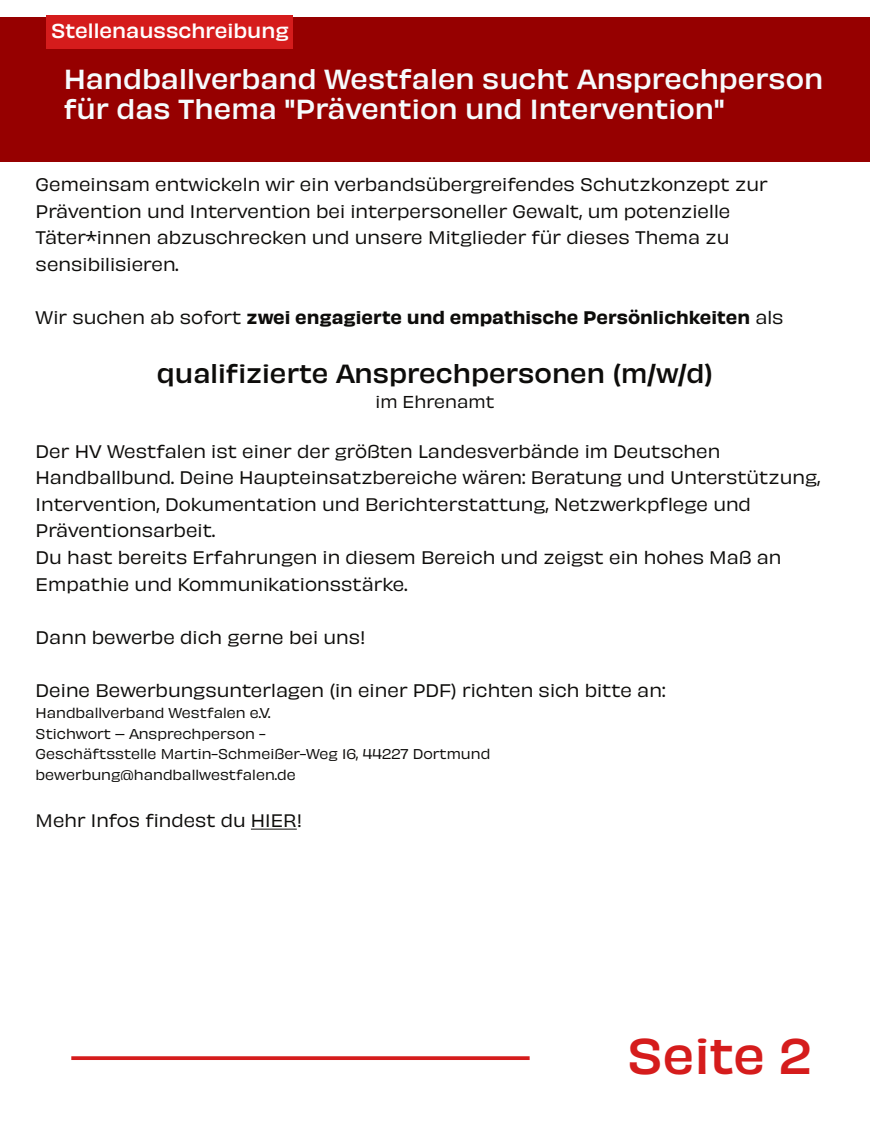
<style>
.page{position:relative;width:870px;height:1125px;background:#fff}
.page>*{position:absolute;margin:0;border:0;box-sizing:border-box;transform-origin:0 0}
.t1{font:500 46.62px "Obviously";color:#d51c1c}
.t2{font:500 25.75px/30.2px "Obviously";color:#f6fbfd}
.t3{font:500 24.5px "Obviously";color:#0d0c0a}
.t4{font:500 18.75px "Obviously";color:#fff}
.t5{font:17px/26.6px "Obviously";color:#0d0c0a}
.t6{font:17px "Obviously Semi";color:#0d0c0a}
.t7{font:16.88px "Obviously";color:#0d0c0a}
.t8{font:16.12px "Obviously";color:#0d0c0a}
.t9{font:13.25px/20.8px "Obviously";color:#0d0c0a}
.s1{font-family:"Obviously"}
</style>
<div class="page">
<svg style="left:71px;top:1056px;width:458px;height:4px;background:#d72b2b"></svg>
<hr style="left:251px;top:829px;width:46px;height:1px;background:#0d0c0a">
<div style="left:0;top:17px;width:869px;height:145px;background:#960000"></div>
<div style="left:46px;top:15px;width:247px;height:33px;background:#d51c1c"></div>
<p class="t4" style="left:51px;top:16px;width:239px">Stellenausschreibung</p>
<h2 class="t2" style="left:64px;top:61px;width:760px">Handballverband Westfalen sucht Ansprechperson für das Thema "Prävention und Intervention"</h2>
<p class="t5" style="left:36px;top:170px;width:733px">Gemeinsam entwickeln wir ein verbandsübergreifendes Schutzkonzept zur Prävention und Intervention bei interpersoneller Gewalt, um potenzielle Täter*innen abzuschrecken und unsere Mitglieder für dieses Thema zu sensibilisieren.</p>
<p class="t6" style="left:36px;top:304px;width:749px"><span class="s1">Wir suchen ab sofort</span> zwei engagierte und empathische Persönlichkeiten <span class="s1">als</span></p>
<h3 class="t3" style="left:157px;top:355px;width:557px">qualifizierte Ansprechpersonen (m/w/d)</h3>
<p class="t8" style="left:375px;top:390px;width:120px">im Ehrenamt</p>
<p class="t5" style="left:36px;top:436px;width:785px">Der HV Westfalen ist einer der größten Landesverbände im Deutschen Handballbund. Deine Haupteinsatzbereiche wären: Beratung und Unterstützung, Intervention, Dokumentation und Berichterstattung, Netzwerkpflege und Präventionsarbeit.<br>Du hast bereits Erfahrungen in diesem Bereich und zeigst ein hohes Maß an Empathie und Kommunikationsstärke.</p>
<p class="t5" style="left:36px;top:623px;width:331px">Dann bewerbe dich gerne bei uns!</p>
<p class="t5" style="left:36px;top:676px;width:631px">Deine Bewerbungsunterlagen (in einer PDF) richten sich bitte an:</p>
<p class="t9" style="left:36px;top:701px;width:456px">Handballverband Westfalen e.V.<br>Stichwort – Ansprechperson -<br>Geschäftsstelle Martin-Schmeißer-Weg 16, 44227 Dortmund bewerbung@handballwestfalen.de</p>
<p class="t7" style="left:36px;top:808px;width:268px">Mehr Infos findest du HIER!</p>
<h1 class="t1" style="left:627px;top:1019px;width:186px">Seite 2</h1>
</div>
